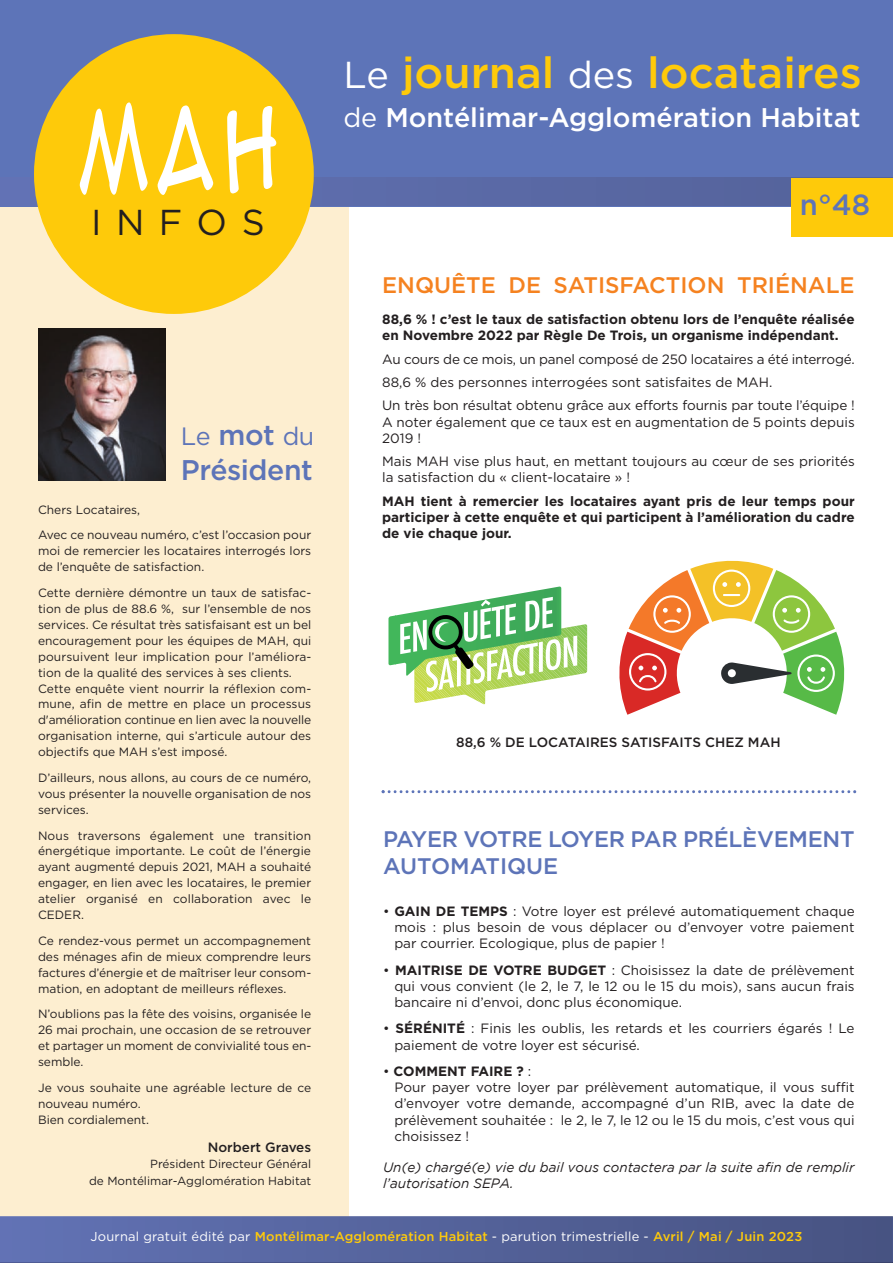
<style>
.page{position:relative;width:893px;height:1263px;background:#fff}
.page>*{position:absolute;margin:0;border:0;box-sizing:border-box;transform-origin:0 0}
.t1{font:103.5px "Anime Ace 2.0 BB";color:#fff;scale:.7 1}
.t2{font:500 43.5px "Gotham";color:#feca0a}
.t3{font:36px "Gotham";letter-spacing:.405em;color:#231f20}
.t4{font:500 29.1px "Gotham";color:#5d74b8}
.t5{font:500 28.5px "Gotham";letter-spacing:-.015em;color:#5d74b8}
.t6{font:500 27px "Gotham";color:#fff}
.t7{font:25.05px "Gotham";color:#5d74b8}
.t8{font:500 22.5px/27px "Gotham";letter-spacing:-.01em;color:#5d74b8}
.t9{font:500 22.5px "Gotham";color:#f58220}
.t10{font:13.5px/16.2px "Gotham";color:#231f20}
.t11{font:700 13.5px/16.2px "Gotham";color:#231f20}
.t12{font:italic 13.5px/16.2px "Gotham";color:#231f20}
.t13{font:500 13.5px "Gotham";color:#231f20}
.t14{font:500 12.9px "Gotham";letter-spacing:.015em;color:#feca0a}
.t15{font:12px/15.9px "Gotham";color:#231f20}
.t16{font:11.7px/16.5px "Gotham";color:#231f20;text-align:right}
.s1{font-weight:500;font-size:28.5px}
.s2{font-weight:400;font-size:37.5px;color:#fff}
.s3{font-weight:400}
.s4{font-weight:700}
.s5{font-weight:400;color:#fff}
</style>
<div class="page">
<div style="left:0;top:0;width:349px;height:1263px;background:#fdeed0"></div>
<div style="left:0;top:0;width:893px;height:206px;background:#5d74b8"></div>
<img style="left:38px;top:329px;width:128px;height:151px">
<img style="left:0;top:1216px;width:893px;height:47px">
<div style="left:34px;top:178px;width:757px;height:28px;background:#5968a4"></div>
<div style="left:34px;top:34px;width:280px;height:280px;background:#feca0a;border-radius:50%"></div>
<div style="left:791px;top:178px;width:102px;height:59px;background:#feca0a"></div>
<hr style="left:388px;top:586px;width:2px;height:90px;background:#43b75b">
<svg style="left:390px;top:615px;width:5px;height:51px"></svg>
<svg style="left:395px;top:586px;width:192px;height:119px"></svg>
<svg style="left:619px;top:561px;width:225px;height:154px"></svg>
<svg style="left:382px;top:790px;width:474px;height:3px"></svg>
<h1 class="t1" style="left:79px;top:83px;width:285px">MAH</h1>
<h3 class="t3" style="left:91px;top:208px;width:175px">INFOS</h3>
<h3 class="t7" style="left:181px;top:427px;width:135px">Le <span class="s1">mot</span> du</h3>
<h3 class="t5" style="left:181px;top:459px;width:133px">Président</h3>
<p class="t15" style="left:38px;top:497px;width:275px;line-height:25.8px">Chers Locataires,<br>Avec ce nouveau numéro, c’est l’occasion pour</p>
<p class="t15" style="left:38px;top:544px;width:275px">moi de remercier les locataires interrogés lors de l’enquête de satisfaction.</p>
<p class="t15" style="left:38px;top:586px;width:275px">Cette dernière démontre un taux de satisfac&shy;tion de plus de 88.6 %, sur l’ensemble de nos services. Ce résultat très satisfaisant est un bel encouragement pour les équipes de MAH, qui poursuivent leur implication pour l’améliora&shy;tion de la qualité des services à ses clients.<br>Cette enquête vient nourrir la réflexion com&shy;mune, afin de mettre en place un processus d'amélioration continue en lien avec la nouvelle organisation interne, qui s’articule autour des objectifs que MAH s’est imposé.</p>
<p class="t15" style="left:38px;top:770px;width:275px;text-align:justify">D’ailleurs, nous allons, au cours de ce numéro, vous présenter la nouvelle organisation de nos services.</p>
<p class="t15" style="left:38px;top:828px;width:275px;text-align:justify">Nous traversons également une transition énergétique importante. Le coût de l’énergie ayant augmenté depuis 2021, MAH a souhaité engager, en lien avec les locataires, le premier atelier organisé en collaboration avec le CEDER.</p>
<p class="t15" style="left:38px;top:933px;width:275px;text-align:justify">Ce rendez-vous permet un accompagnement des ménages afin de mieux comprendre leurs factures d’énergie et de maîtriser leur consom&shy;mation, en adoptant de meilleurs réflexes.</p>
<p class="t15" style="left:38px;top:1007px;width:275px;text-align:justify">N’oublions pas la fête des voisins, organisée le 26 mai prochain, une occasion de se retrouver et partager un moment de convivialité tous en&shy;semble.</p>
<p class="t15" style="left:38px;top:1080px;width:275px">Je vous souhaite une agréable lecture de ce nouveau numéro.<br>Bien cordialement.</p>
<p class="t13" style="left:208px;top:1142px;width:105px">Norbert Graves</p>
<p class="t16" style="left:89px;top:1157px;width:224px">Président Directeur Général<br>de Montélimar-Agglomération Habitat</p>
<h2 class="t2" style="left:343px;top:56px;width:520px"><span class="s2">Le</span> journal <span class="s2">des</span> locataires</h2>
<h3 class="t6" style="left:343px;top:107px;width:519px"><span class="s3">de</span> Montélimar-Agglomération Habitat</h3>
<h3 class="t4" style="left:800px;top:194px;width:72px">n°48</h3>
<h3 class="t9" style="left:382px;top:277px;width:474px">ENQUÊTE DE SATISFACTION TRIÉNALE</h3>
<p class="t11" style="left:382px;top:312px;width:474px">88,6 % ! c’est le taux de satisfaction obtenu lors de l’enquête réalisée en Novembre 2022 par Règle De Trois, un organisme indépendant.</p>
<p class="t10" style="left:382px;top:348px;width:474px;line-height:23.4px">Au cours de ce mois, un panel composé de 250 locataires a été interrogé.<br>88,6 % des personnes interrogées sont satisfaites de MAH.<br>Un très bon résultat obtenu grâce aux efforts fournis par toute l’équipe !</p>
<p class="t10" style="left:382px;top:415px;width:474px">A noter également que ce taux est en augmentation de 5 points depuis<br>2019 !</p>
<p class="t10" style="left:382px;top:454px;width:474px">Mais MAH vise plus haut, en mettant toujours au cœur de ses priorités la satisfaction du « client-locataire » !</p>
<p class="t11" style="left:382px;top:494px;width:474px;text-align:justify">MAH tient à remercier les locataires ayant pris de leur temps pour participer à cette enquête et qui participent à l’amélioration du cadre de vie chaque jour.</p>
<p class="t13" style="left:456px;top:737px;width:326px">88,6 % DE LOCATAIRES SATISFAITS CHEZ MAH</p>
<h3 class="t8" style="left:383px;top:827px;width:473px">PAYER VOTRE LOYER PAR PRÉLÈVEMENT<br>AUTOMATIQUE</h3>
<p class="t10" style="left:394px;top:904px;width:462px;text-align:justify;text-indent:-11px">• <span class="s4">GAIN DE TEMPS</span> : Votre loyer est prélevé automatiquement chaque mois : plus besoin de vous déplacer ou d’envoyer votre paiement par courrier. Ecologique, plus de papier !</p>
<p class="t10" style="left:394px;top:962px;width:462px;text-align:justify;text-indent:-11px">• <span class="s4">MAITRISE DE VOTRE BUDGET</span> : Choisissez la date de prélèvement qui vous convient (le 2, le 7, le 12 ou le 15 du mois), sans aucun frais bancaire ni d’envoi, donc plus économique.</p>
<p class="t10" style="left:394px;top:1021px;width:462px;text-indent:-11px">• <span class="s4">SÉRÉNITÉ</span> : Finis les oublis, les retards et les courriers égarés ! Le paiement de votre loyer est sécurisé.</p>
<p class="t10" style="left:394px;top:1064px;width:462px;text-indent:-11px">• <span class="s4">COMMENT FAIRE ?</span> :<br>Pour payer votre loyer par prélèvement automatique, il vous suffit d’envoyer votre demande, accompagné d’un RIB, avec la date de prélèvement souhaitée : le 2, le 7, le 12 ou le 15 du mois, c’est vous qui choisissez !</p>
<p class="t12" style="left:383px;top:1159px;width:473px">Un(e) chargé(e) vie du bail vous contactera par la suite afin de remplir l’autorisation SEPA.</p>
<p class="t14" style="left:91px;top:1232px;width:713px"><span class="s5">Journal gratuit édité par</span> Montélimar-Agglomération Habitat <span class="s5">- parution trimestrielle -</span> Avril / Mai / Juin 2023</p>
</div>
